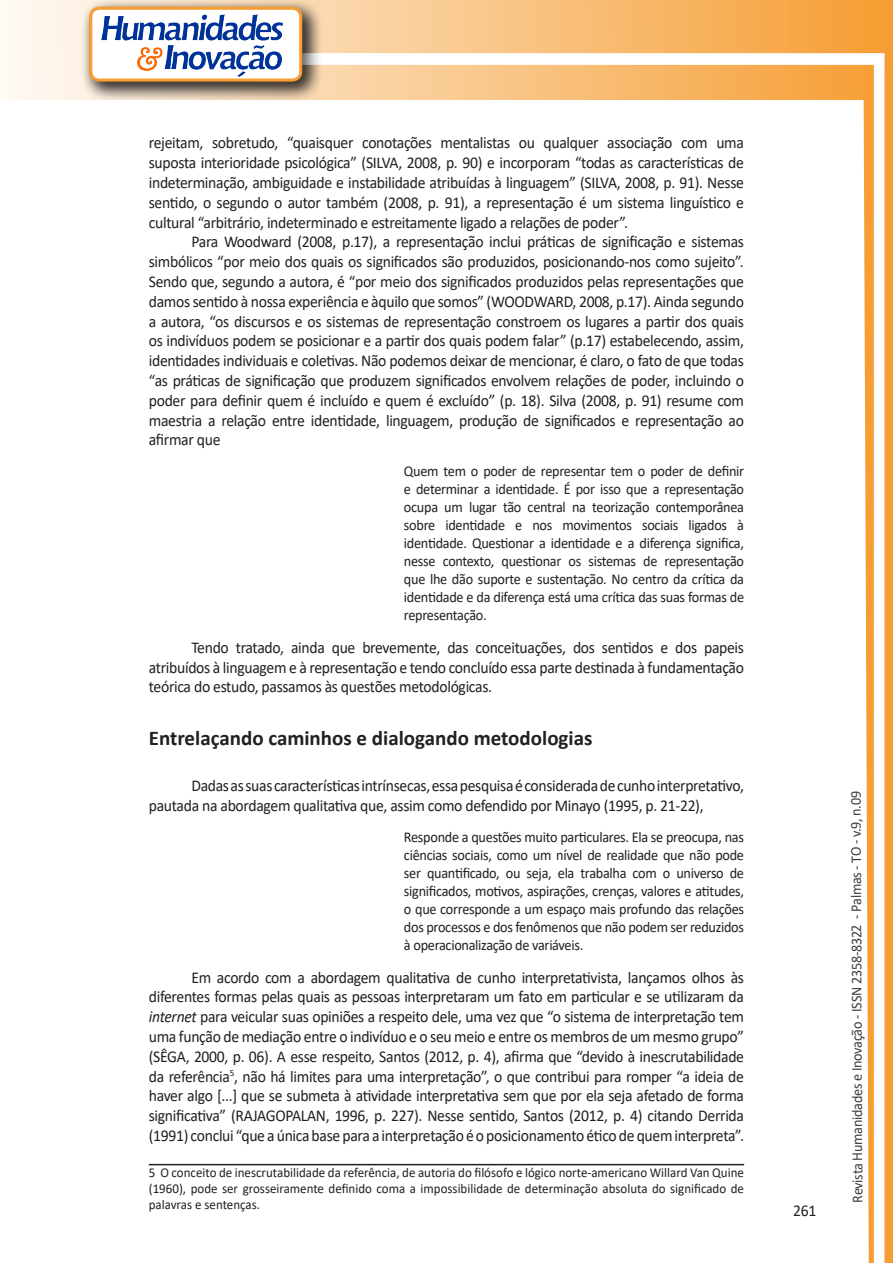
<style>
.page{position:relative;width:893px;height:1263px;background:#fff}
.page>*{position:absolute;margin:0;border:0;box-sizing:border-box;transform-origin:0 0}
.Titulo_2{font:700 21px "Calibri";color:#231f20}
.texto{font:16.5px/19.8px "Calibri";letter-spacing:-.02em;color:#231f20;text-align:justify;scale:.95 1}
.citacao{font:15px/18px "Calibri";letter-spacing:-.02em;color:#231f20;text-align:justify;scale:.95 1}
.t1{font:15px "Calibri";letter-spacing:-.025em;color:#3e3e3f;scale:.95 1}
.Rodapé{font:13.5px/16.2px "Calibri";color:#231f20;text-align:justify;scale:.96 1}
.s1{font-style:italic}
</style>
<div class="page">
<svg style="left:5px;top:0;width:858px;height:100px;background:#f9c484"></svg>
<div style="left:302px;top:53px;width:582px;height:12px;background:#fff;border:2px solid #fff"></div>
<svg style="left:863px;top:0;width:30px;height:1263px"></svg>
<div style="left:81px;top:0;width:241px;height:102px;background:#231f20;opacity:.75"></div>
<div style="left:91px;top:8px;width:210px;height:72px;background:#fff;border-radius:9px"></div>
<div style="left:89px;top:7px;width:213px;height:75px;border:3px solid #f69e34;border-radius:9px"></div>
<img style="left:101px;top:14px;width:181px;height:62px">
<hr style="left:149px;top:1164px;width:595px;height:1px;background:#231f20">
<p class="texto" style="left:149px;top:133px;width:628px">rejeitam, sobretudo, “quaisquer conotações mentalistas ou qualquer associação com uma suposta interioridade psicológica” (SILVA, 2008, p. 90) e incorporam “todas as características de indeterminação, ambiguidade e instabilidade atribuídas à linguagem” (SILVA, 2008, p. 91). Nesse sentido, o segundo o autor também (2008, p. 91), a representação é um sistema linguístico e cultural “arbitrário, indeterminado e estreitamente ligado a relações de poder”.</p>
<p class="texto" style="left:149px;top:232px;width:628px;text-indent:43px">Para Woodward (2008, p.17), a representação inclui práticas de significação e sistemas simbólicos “por meio dos quais os significados são produzidos, posicionando-nos como sujeito”.<br>Sendo que, segundo a autora, é “por meio dos significados produzidos pelas representações que damos sentido à nossa experiência e àquilo que somos” (WOODWARD, 2008, p.17). Ainda segundo a autora, “os discursos e os sistemas de representação constroem os lugares a partir dos quais os indivíduos podem se posicionar e a partir dos quais podem falar” (p.17) estabelecendo, assim, identidades individuais e coletivas. Não podemos deixar de mencionar, é claro, o fato de que todas “as práticas de significação que produzem significados envolvem relações de poder, incluindo o poder para definir quem é incluído e quem é excluído” (p. 18). Silva (2008, p. 91) resume com maestria a relação entre identidade, linguagem, produção de significados e representação ao afirmar que</p>
<p class="citacao" style="left:404px;top:462px;width:360px">Quem tem o poder de representar tem o poder de definir e determinar a identidade. É por isso que a representação ocupa um lugar tão central na teorização contemporânea sobre identidade e nos movimentos sociais ligados à identidade. Questionar a identidade e a diferença significa, nesse contexto, questionar os sistemas de representação que lhe dão suporte e sustentação. No centro da crítica da identidade e da diferença está uma crítica das suas formas de representação.</p>
<p class="texto" style="left:149px;top:637px;width:628px;text-indent:43px">Tendo tratado, ainda que brevemente, das conceituações, dos sentidos e dos papeis atribuídos à linguagem e à representação e tendo concluído essa parte destinada à fundamentação teórica do estudo, passamos às questões metodológicas.</p>
<p class="Titulo_2" style="left:149px;top:723px;width:445px">Entrelaçando caminhos e dialogando metodologias</p>
<p class="texto" style="left:149px;top:776px;width:628px;text-indent:43px">Dadas as suas características intrínsecas, essa pesquisa é considerada de cunho interpretativo, pautada na abordagem qualitativa que, assim como defendido por Minayo (1995, p. 21-22),</p>
<p class="citacao" style="left:404px;top:828px;width:359px">Responde a questões muito particulares. Ela se preocupa, nas ciências sociais, como um nível de realidade que não pode ser quantificado, ou seja, ela trabalha com o universo de significados, motivos, aspirações, crenças, valores e atitudes, o que corresponde a um espaço mais profundo das relações dos processos e dos fenômenos que não podem ser reduzidos à operacionalização de variáveis.</p>
<p class="texto" style="left:149px;top:967px;width:628px;text-indent:43px">Em acordo com a abordagem qualitativa de cunho interpretativista, lançamos olhos às diferentes formas pelas quais as pessoas interpretaram um fato em particular e se utilizaram da <span class="s1">internet</span> para veicular suas opiniões a respeito dele, uma vez que “o sistema de interpretação tem uma função de mediação entre o indivíduo e o seu meio e entre os membros de um mesmo grupo” (SÊGA, 2000, p. 06). A esse respeito, Santos (2012, p. 4), afirma que “devido à inescrutabilidade da referência<sup>5</sup>, não há limites para uma interpretação”, o que contribui para romper “a ideia de haver algo [...] que se submeta à atividade interpretativa sem que por ela seja afetado de forma significativa” (RAJAGOPALAN, 1996, p. 227). Nesse sentido, Santos (2012, p. 4) citando Derrida (1991) conclui “que a única base para a interpretação é o posicionamento ético de quem interpreta”.</p>
<p class="Rodapé" style="left:149px;top:1164px;width:621px">5 O conceito de inescrutabilidade da referência, de autoria do filósofo e lógico norte-americano Willard Van Quine (1960), pode ser grosseiramente definido coma a impossibilidade de determinação absoluta do significado de palavras e sentenças.</p>
<p class="texto" style="left:793px;top:1200px;width:26px">261</p>
<p class="t1" style="left:846px;top:1203px;width:435px;rotate:-90deg">Revista Humanidades e Inovação - ISSN 2358-8322 - Palmas - TO - v.9, n.09</p>
</div>
